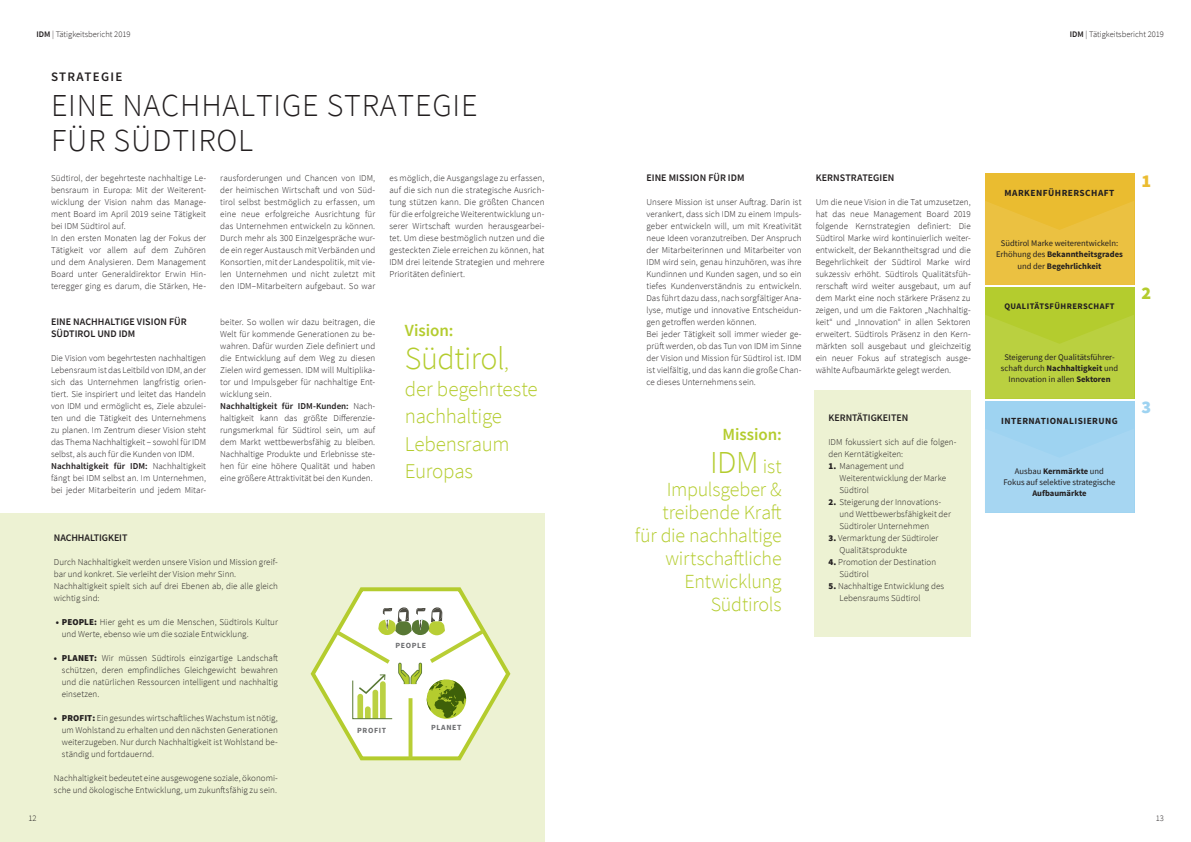
<style>
.page{position:relative;width:1191px;height:842px;background:#fff}
.page>*{position:absolute;margin:0;border:0;box-sizing:border-box;transform-origin:0 0}
.t1{font:300 32px/35px "Source Sans Pro";letter-spacing:.025em;color:#231f20}
.t2{font:300 32px "Source Sans Pro";letter-spacing:-.015em;color:#b4cc2e}
.t3{font:300 21px/27.2px "Source Sans Pro";letter-spacing:-.015em;color:#b4cc2e}
.t4{font:300 20px/23px "Source Sans Pro";letter-spacing:-.01em;color:#b4cc2e;text-align:right}
.t5{font:900 18px "Source Sans Pro";color:#ebbc31}
.t6{font:900 18px "Source Sans Pro";color:#b4cc2e}
.t7{font:900 18px "Source Sans Pro";color:#9ed3f1}
.t8{font:600 17px "Source Sans Pro";letter-spacing:-.005em;color:#b4cc2e}
.t9{font:600 13px "Source Sans Pro";letter-spacing:.1em;color:#231f20}
.t10{font:600 10px/12px "Source Sans Pro";letter-spacing:.005em;color:#231f20}
.t11{font:600 10px "Source Sans Pro";letter-spacing:-.005em;color:#231f20}
.t12{font:700 9.4px "Source Sans Pro";letter-spacing:.05em;color:#231f20}
.t13{font:300 9px/12px "Source Sans Pro";letter-spacing:.005em;color:#231f20;text-align:justify}
.t14{font:8.5px/11.1px "Source Sans Pro";color:#231f20;text-align:center}
.t15{font:300 8.5px "Source Sans Pro";color:#231f20}
.t16{font:700 8.5px "Source Sans Pro";letter-spacing:.05em;color:#231f20}
.t17{font:700 7.9px "Source Sans Pro";letter-spacing:.08em;color:#6c6d70}
.s1{font-weight:600}
.s2{font-size:21.4px}
.s3{font-size:20px}
.s4{font-weight:900}
.s5{font-weight:700}
</style>
<div class="page">
<div style="left:0;top:513px;width:544px;height:329px;background:#edf2d3"></div>
<svg style="left:310px;top:587px;width:201px;height:174px"></svg>
<div style="left:814px;top:390px;width:156px;height:247px;background:#edf2d3"></div>
<div style="left:985px;top:173px;width:149px;height:112px;background:#eabc30"></div>
<svg style="left:985px;top:201px;width:149px;height:84px"></svg>
<div style="left:985px;top:287px;width:149px;height:112px;background:#b4cc2e"></div>
<svg style="left:985px;top:315px;width:149px;height:84px"></svg>
<div style="left:985px;top:401px;width:149px;height:112px;background:#a6d6f2"></div>
<p class="t15" style="left:36px;top:29px;width:96px"><span class="s1">IDM</span> | Tätigkeitsbericht 2019</p>
<p class="t15" style="left:1069px;top:29px;width:96px"><span class="s1">IDM</span> | Tätigkeitsbericht 2019</p>
<p class="t9" style="left:51px;top:68px;width:73px">STRATEGIE</p>
<p class="t1" style="left:51px;top:88px;width:428px">EINE NACHHALTIGE STRATEGIE<br>FÜR SÜDTIROL</p>
<p class="t13" style="left:220px;top:172px;width:156px">rausforderungen und Chancen von IDM, der heimischen Wirtschaft und von Süd&shy;tirol selbst bestmöglich zu erfassen, um eine neue erfolgreiche Ausrichtung für das Unternehmen entwickeln zu können.<br>Durch mehr als 300 Einzelgespräche wur&shy;de ein reger Austausch mit Verbänden und Konsortien, mit der Landespolitik, mit vie&shy;len Unternehmen und nicht zuletzt mit den IDM–Mitarbeitern aufgebaut. So war</p>
<p class="t13" style="left:389px;top:172px;width:156px">es möglich, die Ausgangslage zu erfassen, auf die sich nun die strategische Ausrich&shy;tung stützen kann. Die größten Chancen für die erfolgreiche Weiterentwicklung un&shy;serer Wirtschaft wurden herausgearbei&shy;tet. Um diese bestmöglich nutzen und die gesteckten Ziele erreichen zu können, hat IDM drei leitende Strategien und mehrere Prioritäten definiert.</p>
<p class="t10" style="left:646px;top:172px;width:99px">EINE MISSION FÜR IDM</p>
<p class="t13" style="left:51px;top:172px;width:156px">Südtirol, der begehrteste nachhaltige Le&shy;bensraum in Europa: Mit der Weiterent&shy;wicklung der Vision nahm das Manage&shy;ment Board im April 2019 seine Tätigkeit bei IDM Südtirol auf.</p>
<p class="t13" style="left:51px;top:232px;width:156px">In den ersten Monaten lag der Fokus der Tätigkeit vor allem auf dem Zuhören und dem Analysieren. Dem Management Board unter Generaldirektor Erwin Hin&shy;teregger ging es darum, die Stärken, He-</p>
<p class="t13" style="left:646px;top:196px;width:156px">Unsere Mission ist unser Auftrag. Darin ist verankert, dass sich IDM zu einem Impuls&shy;geber entwickeln will, um mit Kreativität neue Ideen voranzutreiben. Der Anspruch der Mitarbeiterinnen und Mitarbeiter von IDM wird sein, genau hinzuhören, was ihre Kundinnen und Kunden sagen, und so ein tiefes Kundenverständnis zu entwickeln.<br>Das führt dazu dass, nach sorgfältiger Ana&shy;lyse, mutige und innovative Entscheidun&shy;gen getroffen werden können.</p>
<p class="t13" style="left:646px;top:328px;width:156px">Bei jeder Tätigkeit soll immer wieder ge&shy;prüft werden, ob das Tun von IDM im Sinne der Vision und Mission für Südtirol ist. IDM ist vielfältig, und das kann die große Chan&shy;ce dieses Unternehmens sein.</p>
<p class="t10" style="left:51px;top:316px;width:137px">EINE NACHHALTIGE VISION FÜR<br>SÜDTIROL UND IDM</p>
<p class="t13" style="left:51px;top:352px;width:156px">Die Vision vom begehrtesten nachhaltigen Lebensraum ist das Leitbild von IDM, an der sich das Unternehmen langfristig orien&shy;tiert. Sie inspiriert und leitet das Handeln von IDM und ermöglicht es, Ziele abzulei&shy;ten und die Tätigkeit des Unternehmens zu planen. Im Zentrum dieser Vision steht das Thema Nachhaltigkeit – sowohl für IDM selbst, als auch für die Kunden von IDM.</p>
<p class="t13" style="left:51px;top:460px;width:156px"><span class="s1">Nachhaltigkeit für IDM:</span> Nachhaltigkeit fängt bei IDM selbst an. Im Unternehmen, bei jeder Mitarbeiterin und jedem Mitar-</p>
<p class="t13" style="left:220px;top:316px;width:156px">beiter. So wollen wir dazu beitragen, die Welt für kommende Generationen zu be&shy;wahren. Dafür wurden Ziele definiert und die Entwicklung auf dem Weg zu diesen Zielen wird gemessen. IDM will Multiplika&shy;tor und Impulsgeber für nachhaltige Ent&shy;wicklung sein.</p>
<p class="t13" style="left:220px;top:400px;width:156px"><span class="s1">Nachhaltigkeit für IDM-Kunden:</span> Nach&shy;haltigkeit kann das größte Differenzie&shy;rungsmerkmal für Südtirol sein, um auf dem Markt wettbewerbsfähig zu bleiben.<br>Nachhaltige Produkte und Erlebnisse ste&shy;hen für eine höhere Qualität und haben eine größere Attraktivität bei den Kunden.</p>
<p class="t8" style="left:405px;top:319px;width:50px">Vision:</p>
<p class="t2" style="left:405px;top:339px;width:105px">Südtirol<span class="s2">,</span></p>
<p class="t3" style="left:405px;top:376px;width:134px">der begehrteste nachhaltige<br>Lebensraum<br>Europas</p>
<p class="t8" style="left:722px;top:423px;width:61px">Mission:</p>
<p class="t2" style="left:710px;top:443px;width:73px">IDM <span class="s3">ist</span></p>
<p class="t4" style="left:635px;top:478px;width:148px">Impulsgeber &amp; treibende Kraft<br>für die nachhaltige wirtschaftliche<br>Entwicklung<br>Südtirols</p>
<p class="t11" style="left:54px;top:531px;width:75px">NACHHALTIGKEIT</p>
<p class="t13" style="left:54px;top:556px;width:225px">Durch Nachhaltigkeit werden unsere Vision und Mission greif&shy;bar und konkret. Sie verleiht der Vision mehr Sinn.</p>
<p class="t13" style="left:54px;top:580px;width:225px">Nachhaltigkeit spielt sich auf drei Ebenen ab, die alle gleich wichtig sind:</p>
<p class="t13" style="left:62px;top:616px;width:217px;text-indent:-6px"><span class="s4">• PEOPLE:</span> Hier geht es um die Menschen, Südtirols Kultur und Werte, ebenso wie um die soziale Entwicklung.</p>
<p class="t13" style="left:62px;top:652px;width:217px;text-indent:-8px"><span class="s4">• PLANET:</span> Wir müssen Südtirols einzigartige Landschaft schützen, deren empfindliches Gleichgewicht bewahren und die natürlichen Ressourcen intelligent und nachhaltig einsetzen.</p>
<p class="t13" style="left:62px;top:712px;width:217px;text-indent:-8px"><span class="s4">• PROFIT:</span> Ein gesundes wirtschaftliches Wachstum ist nötig, um Wohlstand zu erhalten und den nächsten Generationen weiterzugeben. Nur durch Nachhaltigkeit ist Wohlstand be&shy;ständig und fortdauernd.</p>
<p class="t13" style="left:54px;top:772px;width:225px">Nachhaltigkeit bedeutet eine ausgewogene soziale, ökonomi&shy;sche und ökologische Entwicklung, um zukunftsfähig zu sein.</p>
<p class="t17" style="left:395px;top:640px;width:32px">PEOPLE</p>
<p class="t17" style="left:357px;top:725px;width:30px">PROFIT</p>
<p class="t17" style="left:431px;top:722px;width:32px">PLANET</p>
<p class="t10" style="left:815px;top:172px;width:80px">KERNSTRATEGIEN</p>
<p class="t13" style="left:815px;top:196px;width:156px">Um die neue Vision in die Tat umzusetzen, hat das neue Management Board 2019 folgende Kernstrategien definiert: Die Südtirol Marke wird kontinuierlich weiter&shy;entwickelt, der Bekanntheitsgrad und die Begehrlichkeit der Südtirol Marke wird sukzessiv erhöht. Südtirols Qualitätsfüh&shy;rerschaft wird weiter ausgebaut, um auf dem Markt eine noch stärkere Präsenz zu zeigen, und um die Faktoren „Nachhaltig&shy;keit“ und „Innovation“ in allen Sektoren erweitert. Südtirols Präsenz in den Kern&shy;märkten soll ausgebaut und gleichzeitig ein neuer Fokus auf strategisch ausge&shy;wählte Aufbaumärkte gelegt werden.</p>
<p class="t11" style="left:828px;top:411px;width:81px">KERNTÄTIGKEITEN</p>
<p class="t13" style="left:828px;top:436px;width:130px">IDM fokussiert sich auf die folgen&shy;den Kerntätigkeiten:</p>
<p class="t13" style="left:839px;top:460px;width:108px;text-align:left;text-indent:-11px"><span class="s4">1.</span> Management und<br>Weiterentwicklung der Marke<br>Südtirol</p>
<p class="t13" style="left:839px;top:496px;width:113px;text-align:left;text-indent:-11px"><span class="s4">2.</span> Steigerung der Innovations&shy;und Wettbewerbsfähigkeit der<br>Südtiroler Unternehmen</p>
<p class="t13" style="left:839px;top:532px;width:100px;text-indent:-11px"><span class="s4">3.</span> Vermarktung der Südtiroler<br>Qualitätsprodukte</p>
<p class="t13" style="left:839px;top:556px;width:98px;text-indent:-11px"><span class="s4">4.</span> Promotion der Destination<br>Südtirol</p>
<p class="t13" style="left:839px;top:580px;width:106px;text-indent:-11px"><span class="s4">5.</span> Nachhaltige Entwicklung des<br>Lebensraums Südtirol</p>
<p class="t12" style="left:1004px;top:187px;width:111px">MARKENFÜHRERSCHAFT</p>
<p class="t14" style="left:996px;top:238px;width:128px">Südtirol Marke weiterentwickeln:<br>Erhöhung des <span class="s5">Bekanntheitsgrades </span>und der <span class="s5">Begehrlichkeit</span></p>
<p class="t16" style="left:1004px;top:301px;width:112px">QUALITÄTSFÜHRERSCHAFT</p>
<p class="t14" style="left:1001px;top:352px;width:119px">Steigerung der Qualitätsführer&shy;schaft durch <span class="s5">Nachhaltigkeit</span> und<br>Innovation in allen <span class="s5">Sektoren</span></p>
<p class="t12" style="left:1001px;top:415px;width:118px">INTERNATIONALISIERUNG</p>
<p class="t14" style="left:1003px;top:466px;width:113px">Ausbau <span class="s5">Kernmärkte</span> und<br>Fokus auf selektive strategische<br><span class="s5">Aufbaumärkte</span></p>
<p class="t5" style="left:1141px;top:168px;width:11px">1</p>
<p class="t6" style="left:1141px;top:281px;width:11px">2</p>
<p class="t7" style="left:1141px;top:395px;width:11px">3</p>
<p class="t15" style="left:28px;top:813px;width:10px">12</p>
<p class="t15" style="left:1155px;top:813px;width:10px">13</p>
</div>
